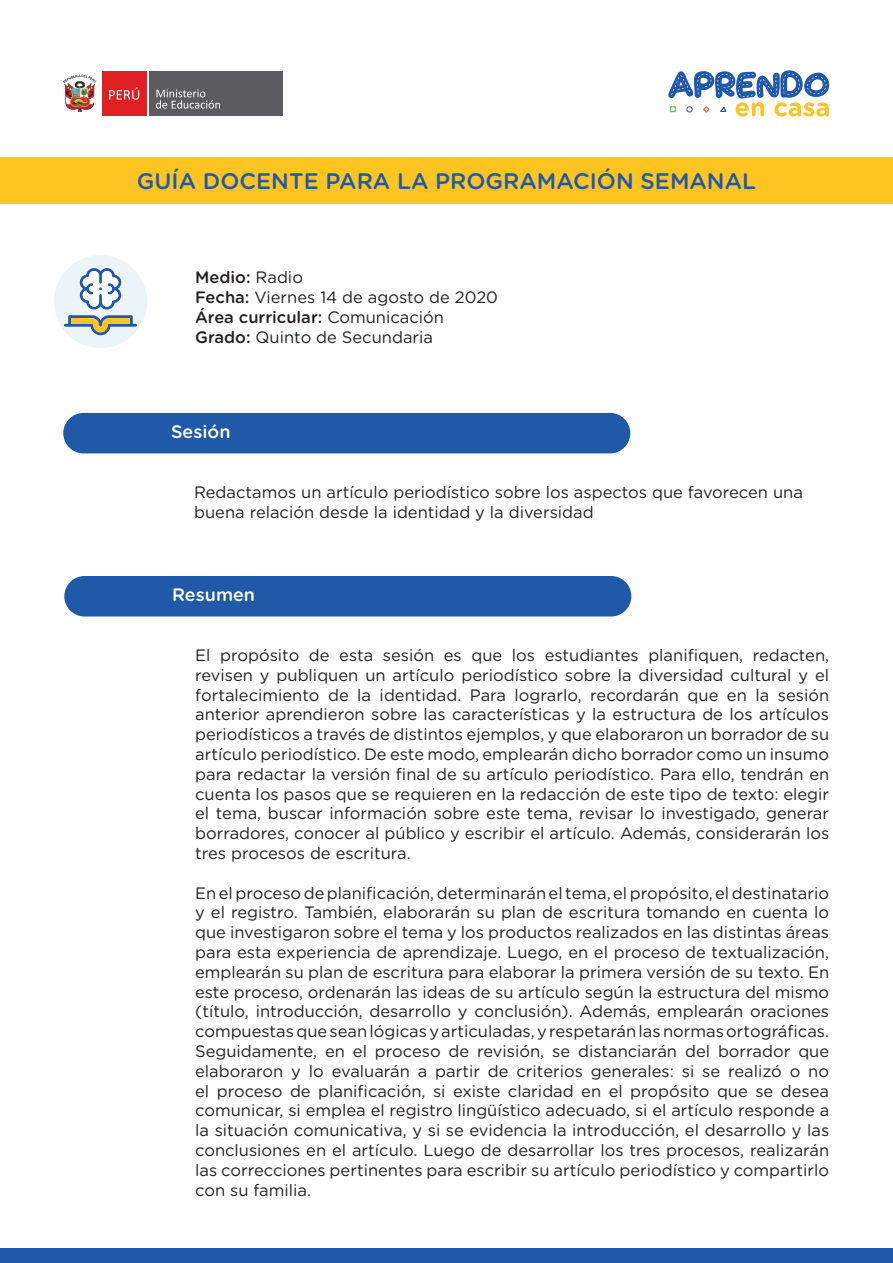
<style>
.page{position:relative;width:893px;height:1263px;background:#fff}
.page>*{position:absolute;margin:0;border:0;box-sizing:border-box;transform-origin:0 0}
.t1{font:500 22.5px "Gotham Rounded";color:#2059a8}
.t2{font:500 18px "Gotham Rounded";color:#fff}
.t3{font:16.5px/19.8px "Gotham Rounded";color:#231f20}
.s1{font-weight:500}
</style>
<div class="page">
<div style="left:0;top:1248px;width:893px;height:15px;background:#2059a8"></div>
<div style="left:102px;top:71px;width:44px;height:45px;background:#e01f25"></div>
<div style="left:149px;top:71px;width:133px;height:45px;background:#5c5b5f"></div>
<svg style="left:109px;top:87px;width:30px;height:13px"></svg>
<svg style="left:156px;top:89px;width:64px;height:20px"></svg>
<svg style="left:63px;top:75px;width:33px;height:34px"></svg>
<img style="left:65px;top:84px;width:29px;height:21px">
<img style="left:70px;top:105px;width:20px;height:7px">
<svg style="left:668px;top:70px;width:161px;height:47px"></svg>
<div style="left:0;top:157px;width:893px;height:47px;background:#fec422"></div>
<div style="left:54px;top:255px;width:93px;height:93px;background:#edf4f8;border-radius:50%"></div>
<svg style="left:64px;top:268px;width:73px;height:67px"></svg>
<div style="left:63px;top:413px;width:567px;height:40px;background:#2059a8;border-radius:20px"></div>
<div style="left:64px;top:576px;width:567px;height:40px;background:#2059a8;border-radius:20px"></div>
<h1 class="t1" style="left:137px;top:165px;width:621px">GUÍA DOCENTE PARA LA PROGRAMACIÓN SEMANAL</h1>
<p class="t3" style="left:195px;top:267px;width:304px"><span class="s1">Medio:</span> Radio<br><span class="s1">Fecha:</span> Viernes 14 de agosto de 2020<br><span class="s1">Área curricular:</span> Comunicación<br><span class="s1">Grado:</span> Quinto de Secundaria</p>
<p class="t2" style="left:171px;top:419px;width:61px">Sesión</p>
<p class="t3" style="left:194px;top:481px;width:610px">Redactamos un artículo periodístico sobre los aspectos que favorecen una buena relación desde la identidad y la diversidad</p>
<p class="t2" style="left:172px;top:582px;width:85px">Resumen</p>
<p class="t3" style="left:195px;top:644px;width:636px;text-align:justify">El propósito de esta sesión es que los estudiantes planifiquen, redacten, revisen y publiquen un artículo periodístico sobre la diversidad cultural y el fortalecimiento de la identidad. Para lograrlo, recordarán que en la sesión anterior aprendieron sobre las características y la estructura de los artículos periodísticos a través de distintos ejemplos, y que elaboraron un borrador de su artículo periodístico. De este modo, emplearán dicho borrador como un insumo para redactar la versión final de su artículo periodístico. Para ello, tendrán en cuenta los pasos que se requieren en la redacción de este tipo de texto: elegir el tema, buscar información sobre este tema, revisar lo investigado, generar borradores, conocer al público y escribir el artículo. Además, considerarán los tres procesos de escritura.</p>
<p class="t3" style="left:195px;top:882px;width:636px;text-align:justify">En el proceso de planificación, determinarán el tema, el propósito, el destinatario y el registro. También, elaborarán su plan de escritura tomando en cuenta lo que investigaron sobre el tema y los productos realizados en las distintas áreas para esta experiencia de aprendizaje. Luego, en el proceso de textualización, emplearán su plan de escritura para elaborar la primera versión de su texto. En este proceso, ordenarán las ideas de su artículo según la estructura del mismo (título, introducción, desarrollo y conclusión). Además, emplearán oraciones compuestas que sean lógicas y articuladas, y respetarán las normas ortográficas.<br>Seguidamente, en el proceso de revisión, se distanciarán del borrador que elaboraron y lo evaluarán a partir de criterios generales: si se realizó o no el proceso de planificación, si existe claridad en el propósito que se desea comunicar, si emplea el registro lingüístico adecuado, si el artículo responde a la situación comunicativa, y si se evidencia la introducción, el desarrollo y las conclusiones en el artículo. Luego de desarrollar los tres procesos, realizarán las correcciones pertinentes para escribir su artículo periodístico y compartirlo con su familia.</p>
</div>
